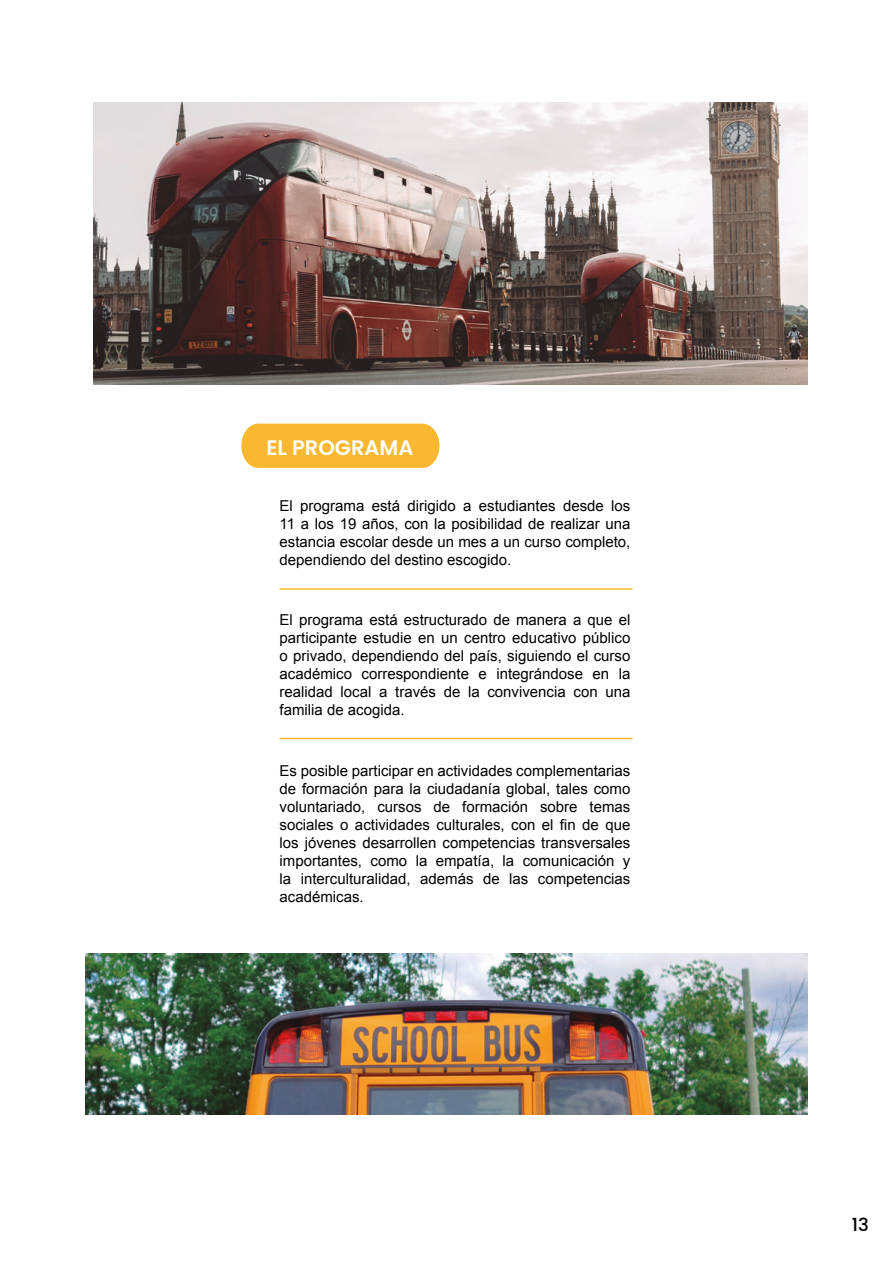
<style>
.page{position:relative;width:893px;height:1263px;background:#fff}
.page>*{position:absolute;margin:0;border:0;box-sizing:border-box;transform-origin:0 0}
.t1{font:600 21px "Poppins";color:#fff}
.t2{font:500 18px "Poppins";color:#000}
.t3{font:15px/18px "Arial";color:#000;text-align:justify}
</style>
<div class="page">
<img style="left:85px;top:954px;width:723px;height:160px">
<div style="left:241px;top:424px;width:198px;height:44px;background:#fab830"></div>
<hr style="left:280px;top:588px;width:352px;height:2px;background:#fab830">
<hr style="left:280px;top:738px;width:352px;height:1px;background:#fab830">
<img style="left:94px;top:102px;width:714px;height:283px">
<h1 class="t1" style="left:266px;top:435px;width:149px">EL PROGRAMA</h1>
<p class="t3" style="left:280px;top:496px;width:352px">El programa está dirigido a estudiantes desde los 11 a los 19 años, con la posibilidad de realizar una estancia escolar desde un mes a un curso completo, dependiendo del destino escogido.</p>
<p class="t3" style="left:280px;top:611px;width:352px">El programa está estructurado de manera a que el participante estudie en un centro educativo público o privado, dependiendo del país, siguiendo el curso académico correspondiente e integrándose en la realidad local a través de la convivencia con una familia de acogida.</p>
<p class="t3" style="left:280px;top:761px;width:352px">Es posible participar en actividades complementarias de formación para la ciudadanía global, tales como voluntariado, cursos de formación sobre temas sociales o actividades culturales, con el fin de que los jóvenes desarrollen competencias transversales importantes, como la empatía, la comunicación y la interculturalidad, además de las competencias académicas.</p>
<p class="t2" style="left:852px;top:1214px;width:18px">13</p>
</div>
